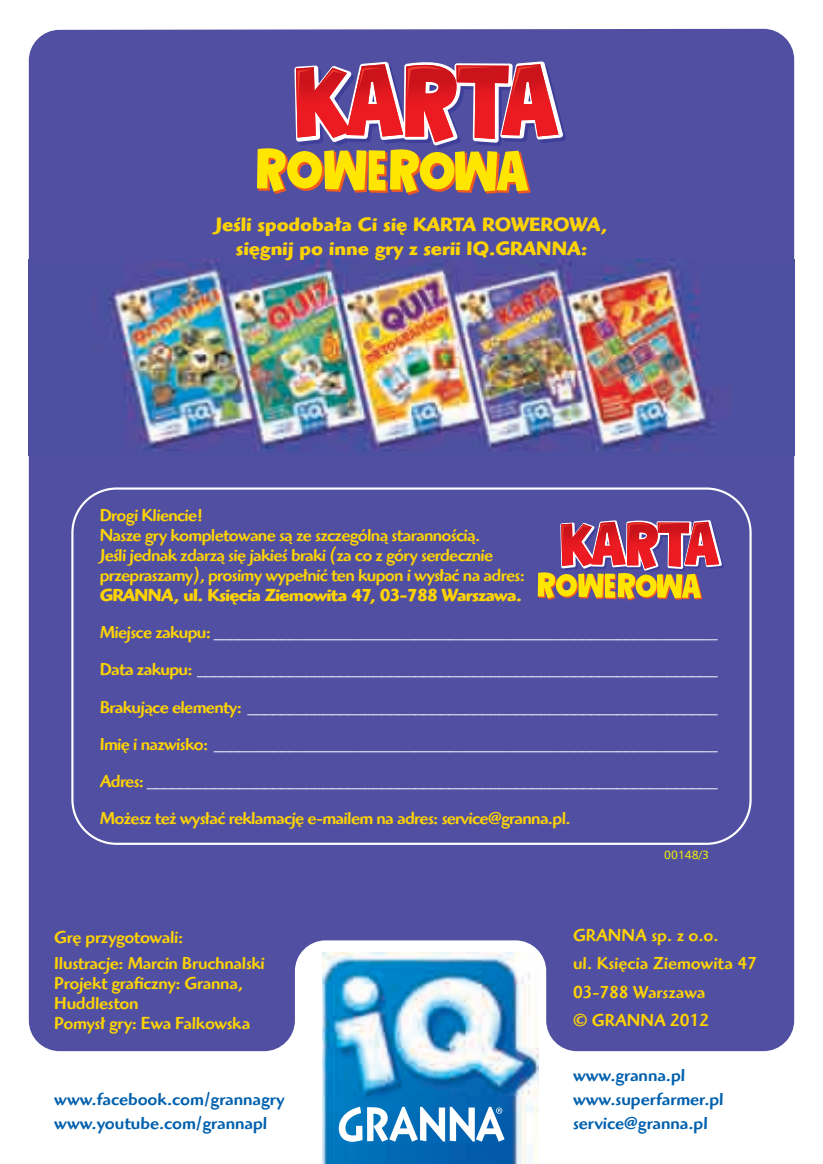
<style>
.page{position:relative;width:823px;height:1164px;background:#fff}
.page>*{position:absolute;margin:0;border:0;box-sizing:border-box;transform-origin:0 0}
.t1{font:20px/24px "ITC Highlander Std Bold PL";color:#fed304;text-align:center}
.t2{font:18px/37px "ITC Highlander Std Medium PL";letter-spacing:-.035em;color:#fff;text-align:justify}
.t3{font:18px/20px "ITC Highlander Std Medium PL";letter-spacing:-.035em;color:#fed304}
.t4{font:18px/20px "ITC Highlander Std Medium PL";letter-spacing:-.015em;color:#fed304}
.t5{font:18px/24px "ITC Highlander Std Medium PL";color:#0160ae}
.t6{font:18px/28.6px "ITC Highlander Std Medium PL";color:#fed304}
.t7{font:18px "ITC Highlander Std Bold PL";letter-spacing:-.035em;color:#fed304}
.t8{font:12px "Humnst 777 EU";color:#ece810}
.s1{color:#fed304}
</style>
<div class="page">
<div style="left:29px;top:29px;width:765px;height:1021px;background:#504fa1"></div>
<img style="left:29px;top:259px;width:765px;height:197px">
<div style="left:71px;top:487px;width:681px;height:357px;background:#504fa1"></div>
<svg style="left:257px;top:61px;width:309px;height:134px;background:#b16a5f"></svg>
<svg style="left:538px;top:519px;width:186px;height:81px;background:#b0675e"></svg>
<img style="left:322px;top:952px;width:217px;height:211px">
<svg style="left:339px;top:1106px;width:166px;height:35px"></svg>
<p class="t1" style="left:215px;top:214px;width:394px">Jeśli spodobała Ci się KARTA ROWEROWA, sięgnij po inne gry z serii IQ.GRANNA:</p>
<p class="t3" style="left:100px;top:507px;width:427px">Drogi Kliencie!<br>Nasze gry kompletowane są ze szczególną starannością.<br>Jeśli jednak zdarzą się jakieś braki (za co z góry serdecznie przepraszamy), prosimy wypełnić ten kupon i wysłać na adres:</p>
<p class="t7" style="left:100px;top:589px;width:423px">GRANNA, ul. Księcia Ziemowita 47, 03-788 Warszawa.</p>
<p class="t2" style="left:100px;top:616px;width:619px"><span class="s1">Miejsce zakupu:</span> ____________________________________________________________ <span class="s1">Data zakupu:</span> ______________________________________________________________ <span class="s1">Brakujące elementy:</span> ________________________________________________________ <span class="s1">Imię i nazwisko:</span> ____________________________________________________________ <span class="s1">Adres:</span> ____________________________________________________________________ <span class="s1">Możesz też wysłać reklamację e-mailem na adres: service@granna.pl.</span></p>
<p class="t4" style="left:54px;top:926px;width:212px;line-height:25.6px">Grę przygotowali:<br>Ilustracje: Marcin Bruchnalski</p>
<p class="t4" style="left:54px;top:974px;width:197px">Projekt graficzny: Granna,<br>Huddleston<br>Pomysł gry: Ewa Falkowska</p>
<p class="t5" style="left:54px;top:1089px;width:232px">www.facebook.com/grannagry www.youtube.com/grannapl</p>
<p class="t8" style="left:664px;top:846px;width:46px">00148/3</p>
<p class="t6" style="left:573px;top:922px;width:185px">GRANNA sp. z o.o.<br>ul. Księcia Ziemowita 47<br>03-788 Warszawa<br>© GRANNA 2012</p>
<p class="t5" style="left:573px;top:1065px;width:152px">www.granna.pl www.superfarmer.pl service@granna.pl</p>
</div>
